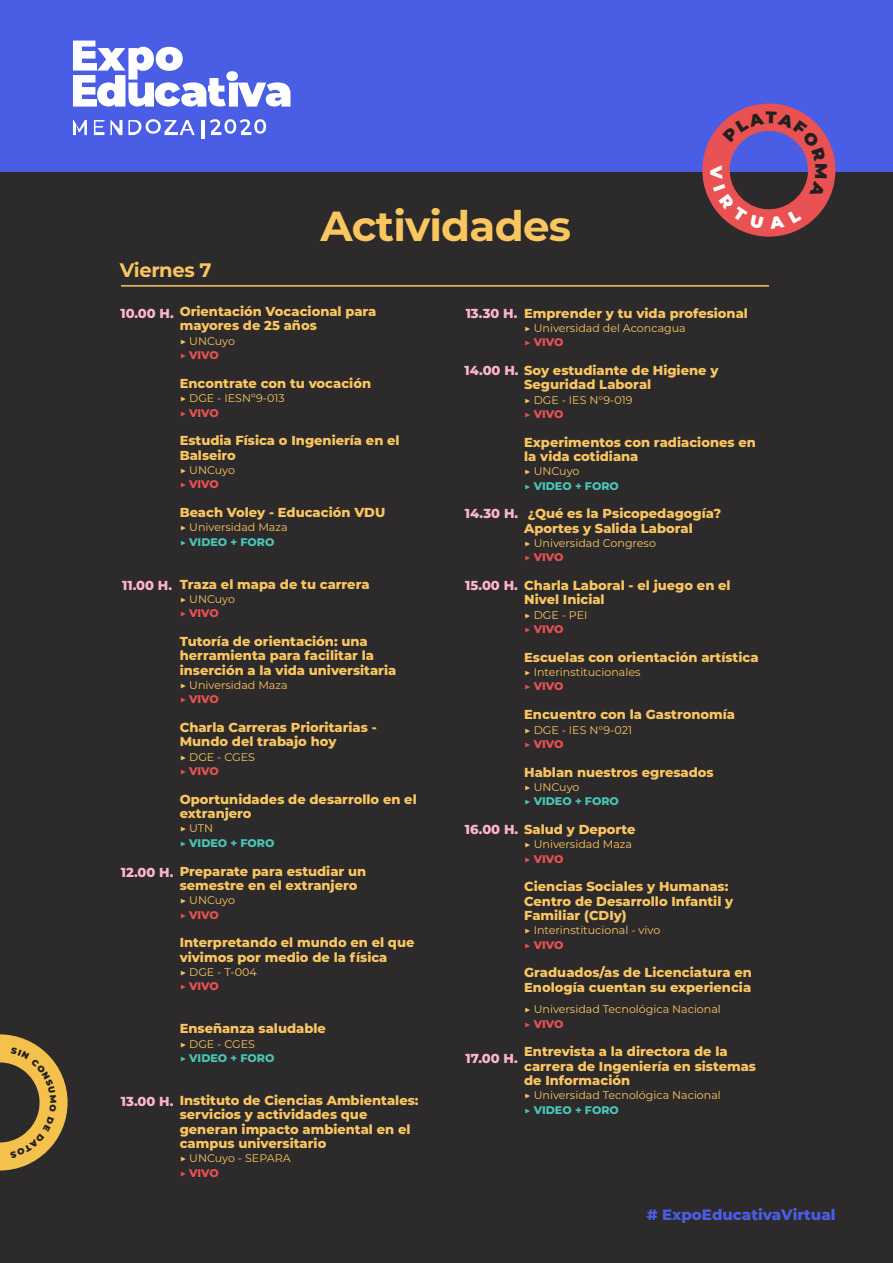
<style>
.page{position:relative;width:893px;height:1263px;background:#fff}
.page>*{position:absolute;margin:0;border:0;box-sizing:border-box;transform-origin:0 0}
.t1{font:700 42px "Montserrat";letter-spacing:-.02em;color:#f9c660}
.t2{font:700 19.5px "Montserrat";letter-spacing:-.02em;color:#f9c660}
.t3{font:800 15px "Montserrat";color:#4a5ee5}
.t4{font:800 13.05px/14.4px "Montserrat";color:#f9c660}
.t5{font:800 13.05px "Montserrat";color:#ffb6ca}
.t6{font:11.1px "Montserrat";color:#f9c660}
.t7{font:800 11.1px "Montserrat";letter-spacing:-.015em;color:#ea5153}
.t8{font:800 11.1px "Montserrat";color:#48c5b5}
.s1{color:#ffb6ca}
</style>
<div class="page">
<div style="left:0;top:171px;width:893px;height:1092px;background:#2d2a2b"></div>
<div style="left:0;top:0;width:893px;height:171px;background:#4a5ee5"></div>
<svg style="left:73px;top:41px;width:217px;height:66px"></svg>
<svg style="left:73px;top:120px;width:14px;height:15px"></svg>
<svg style="left:94px;top:120px;width:10px;height:15px"></svg>
<svg style="left:110px;top:120px;width:12px;height:15px"></svg>
<svg style="left:128px;top:119px;width:67px;height:16px"></svg>
<hr style="left:202px;top:120px;width:3px;height:18px;background:#fff">
<svg style="left:210px;top:119px;width:56px;height:16px"></svg>
<hr style="left:121px;top:285px;width:648px;height:2px;background:#f9c660">
<svg style="left:0;top:1034px;width:68px;height:136px;background:#93773c"></svg>
<svg style="left:702px;top:104px;width:133px;height:133px"></svg>
<h2 class="t2" style="left:120px;top:256px;width:93px">Viernes 7</h2>
<h1 class="t1" style="left:321px;top:195px;width:252px">Actividades</h1>
<p class="t4" style="left:180px;top:304px;width:198px">Orientación Vocacional para mayores de 25 años</p>
<p class="t6" style="left:180px;top:333px;width:57px">▶ UNCuyo</p>
<p class="t7" style="left:180px;top:347px;width:41px">▶ VIVO</p>
<p class="t4" style="left:180px;top:375px;width:193px">Encontrate con tu vocación</p>
<p class="t6" style="left:180px;top:391px;width:107px">▶ DGE - IESNº9-013</p>
<p class="t7" style="left:180px;top:404px;width:41px">▶ VIVO</p>
<p class="t4" style="left:180px;top:433px;width:221px">Estudia Física o Ingeniería en el<br>Balseiro</p>
<p class="t6" style="left:180px;top:462px;width:57px">▶ UNCuyo</p>
<p class="t7" style="left:180px;top:476px;width:41px">▶ VIVO</p>
<p class="t4" style="left:180px;top:504px;width:207px">Beach Voley - Educación VDU</p>
<p class="t6" style="left:180px;top:520px;width:109px">▶ Universidad Maza</p>
<p class="t8" style="left:180px;top:533px;width:96px">▶ VIDEO + FORO</p>
<p class="t4" style="left:180px;top:576px;width:191px">Traza el mapa de tu carrera</p>
<p class="t6" style="left:180px;top:591px;width:57px">▶ UNCuyo</p>
<p class="t7" style="left:180px;top:605px;width:41px">▶ VIVO</p>
<p class="t4" style="left:180px;top:633px;width:218px">Tutoría de orientación: una herramienta para facilitar la inserción a la vida universitaria</p>
<p class="t6" style="left:180px;top:677px;width:109px">▶ Universidad Maza</p>
<p class="t7" style="left:180px;top:691px;width:41px">▶ VIVO</p>
<p class="t4" style="left:180px;top:719px;width:199px">Charla Carreras Prioritarias -<br>Mundo del trabajo hoy</p>
<p class="t6" style="left:180px;top:749px;width:77px">▶ DGE - CGES</p>
<p class="t7" style="left:180px;top:763px;width:41px">▶ VIVO</p>
<p class="t4" style="left:180px;top:791px;width:239px">Oportunidades de desarrollo en el extranjero</p>
<p class="t6" style="left:180px;top:821px;width:35px">▶ UTN</p>
<p class="t8" style="left:180px;top:835px;width:96px">▶ VIDEO + FORO</p>
<p class="t4" style="left:180px;top:863px;width:188px">Preparate para estudiar un semestre en el extranjero</p>
<p class="t6" style="left:180px;top:893px;width:57px">▶ UNCuyo</p>
<p class="t7" style="left:180px;top:906px;width:41px">▶ VIVO</p>
<p class="t4" style="left:180px;top:935px;width:236px">Interpretando el mundo en el que vivimos por medio de la física</p>
<p class="t6" style="left:180px;top:964px;width:79px">▶ DGE - T-004</p>
<p class="t7" style="left:180px;top:978px;width:41px">▶ VIVO</p>
<p class="t4" style="left:180px;top:1021px;width:148px">Enseñanza saludable</p>
<p class="t6" style="left:180px;top:1036px;width:77px">▶ DGE - CGES</p>
<p class="t8" style="left:180px;top:1050px;width:96px">▶ VIDEO + FORO</p>
<p class="t4" style="left:180px;top:1092px;width:240px">Instituto de Ciencias Ambientales: servicios y actividades que generan impacto ambiental en el campus universitario</p>
<p class="t6" style="left:180px;top:1151px;width:112px">▶ UNCuyo - SEPARA</p>
<p class="t7" style="left:180px;top:1164px;width:41px">▶ VIVO</p>
<p class="t5" style="left:120px;top:303px;width:55px">10.00 H.</p>
<p class="t5" style="left:122px;top:576px;width:51px">11.00 H.</p>
<p class="t5" style="left:121px;top:863px;width:54px">12.00 H.</p>
<p class="t5" style="left:121px;top:1092px;width:54px">13.00 H.</p>
<p class="t4" style="left:524px;top:305px;width:225px">Emprender y tu vida profesional</p>
<p class="t6" style="left:524px;top:320px;width:163px">▶ Universidad del Aconcagua</p>
<p class="t7" style="left:524px;top:334px;width:41px">▶ VIVO</p>
<p class="t4" style="left:464px;top:362px;width:255px;text-align:center"><span class="s1">14.00 H.</span> Soy estudiante de Higiene y<br>Seguridad Laboral</p>
<p class="t6" style="left:524px;top:392px;width:110px">▶ DGE - IES N°9-019</p>
<p class="t7" style="left:524px;top:406px;width:41px">▶ VIVO</p>
<p class="t4" style="left:524px;top:434px;width:233px">Experimentos con radiaciones en la vida cotidiana</p>
<p class="t6" style="left:524px;top:464px;width:57px">▶ UNCuyo</p>
<p class="t8" style="left:524px;top:478px;width:96px">▶ VIDEO + FORO</p>
<p class="t4" style="left:524px;top:506px;width:199px">¿Qué es la Psicopedagogía?<br>Aportes y Salida Laboral</p>
<p class="t6" style="left:524px;top:535px;width:133px">▶ Universidad Congreso</p>
<p class="t7" style="left:524px;top:549px;width:41px">▶ VIVO</p>
<p class="t4" style="left:524px;top:577px;width:208px">Charla Laboral - el juego en el<br>Nivel Inicial</p>
<p class="t6" style="left:524px;top:607px;width:65px">▶ DGE - PEI</p>
<p class="t7" style="left:524px;top:621px;width:41px">▶ VIVO</p>
<p class="t4" style="left:524px;top:649px;width:236px">Escuelas con orientación artística</p>
<p class="t6" style="left:524px;top:664px;width:118px">▶ Interinstitucionales</p>
<p class="t7" style="left:524px;top:678px;width:41px">▶ VIVO</p>
<p class="t4" style="left:524px;top:707px;width:212px">Encuentro con la Gastronomía</p>
<p class="t6" style="left:524px;top:722px;width:110px">▶ DGE - IES N°9-021</p>
<p class="t7" style="left:524px;top:736px;width:41px">▶ VIVO</p>
<p class="t4" style="left:524px;top:764px;width:191px">Hablan nuestros egresados</p>
<p class="t6" style="left:524px;top:779px;width:57px">▶ UNCuyo</p>
<p class="t8" style="left:524px;top:793px;width:96px">▶ VIDEO + FORO</p>
<p class="t4" style="left:524px;top:821px;width:113px">Salud y Deporte</p>
<p class="t6" style="left:524px;top:837px;width:109px">▶ Universidad Maza</p>
<p class="t7" style="left:524px;top:850px;width:41px">▶ VIVO</p>
<p class="t4" style="left:524px;top:879px;width:211px">Ciencias Sociales y Humanas:<br>Centro de Desarrollo Infantil y<br>Familiar (CDIy)</p>
<p class="t6" style="left:524px;top:923px;width:138px">▶ Interinstitucional - vivo</p>
<p class="t7" style="left:524px;top:936px;width:41px">▶ VIVO</p>
<p class="t4" style="left:524px;top:965px;width:229px">Graduados/as de Licenciatura en<br>Enología cuentan su experiencia</p>
<p class="t6" style="left:524px;top:1002px;width:198px">▶ Universidad Tecnológica Nacional</p>
<p class="t7" style="left:524px;top:1015px;width:41px">▶ VIVO</p>
<p class="t4" style="left:524px;top:1044px;width:233px">Entrevista a la directora de la carrera de Ingeniería en sistemas de Información</p>
<p class="t6" style="left:524px;top:1088px;width:198px">▶ Universidad Tecnológica Nacional</p>
<p class="t8" style="left:524px;top:1101px;width:96px">▶ VIDEO + FORO</p>
<p class="t5" style="left:466px;top:303px;width:53px">13.30 H.</p>
<p class="t5" style="left:465px;top:504px;width:55px">14.30 H.</p>
<p class="t5" style="left:465px;top:576px;width:54px">15.00 H.</p>
<p class="t5" style="left:465px;top:820px;width:55px">16.00 H.</p>
<p class="t5" style="left:465px;top:1049px;width:54px">17.00 H.</p>
<p class="t3" style="left:647px;top:1204px;width:190px"># ExpoEducativaVirtual</p>
</div>
